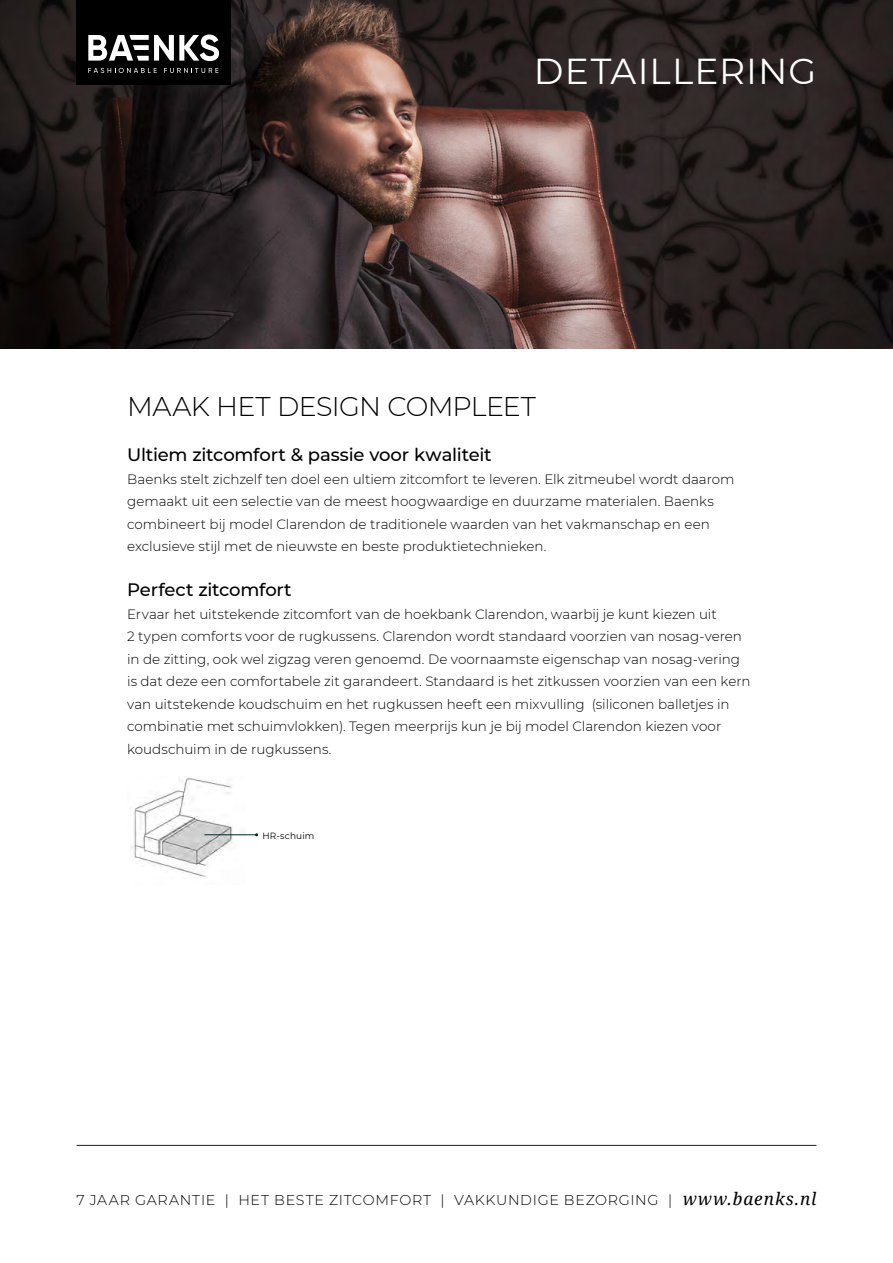
<style>
.page{position:relative;width:893px;height:1263px;background:#fff}
.page>*{position:absolute;margin:0;border:0;box-sizing:border-box;transform-origin:0 0}
.t1{font:36px "Montserrat";letter-spacing:.035em;color:#fff}
.t2{font:300 27px "Montserrat";letter-spacing:-.025em;color:#000}
.t3{font:500 18px "Montserrat";letter-spacing:-.01em;color:#000}
.t4{font:300 14.25px "Montserrat";letter-spacing:.05em;color:#000}
.t5{font:300 13.5px/22.5px "Montserrat";color:#000}
.t6{font:9px "Montserrat";letter-spacing:.01em;color:#000}
.s1{font-family:"Noto Serif";font-weight:400;font-style:italic;font-size:17.25px}
</style>
<div class="page">
<hr style="left:77px;top:1145px;width:739px;height:1px;background:#002923">
<img style="left:0;top:0;width:893px;height:349px">
<img style="left:131px;top:778px;width:115px;height:100px">
<hr style="left:204px;top:834px;width:53px;height:1px;background:#002923">
<div style="left:77px;top:0;width:154px;height:85px;background:#000"></div>
<svg style="left:88px;top:34px;width:131px;height:39px"></svg>
<h1 class="t1" style="left:534px;top:47px;width:284px">DETAILLERING</h1>
<h2 class="t2" style="left:127px;top:388px;width:410px">MAAK HET DESIGN COMPLEET</h2>
<h3 class="t3" style="left:127px;top:442px;width:366px">Ultiem zitcomfort &amp; passie voor kwaliteit</h3>
<p class="t5" style="left:127px;top:467px;width:609px">Baenks stelt zichzelf ten doel een ultiem zitcomfort te leveren. Elk zitmeubel wordt daarom gemaakt uit een selectie van de meest hoogwaardige en duurzame materialen. Baenks combineert bij model Clarendon de traditionele waarden van het vakmanschap en een exclusieve stijl met de nieuwste en beste produktietechnieken.</p>
<h3 class="t3" style="left:127px;top:577px;width:166px">Perfect zitcomfort</h3>
<p class="t5" style="left:127px;top:602px;width:625px">Ervaar het uitstekende zitcomfort van de hoekbank Clarendon, waarbij je kunt kiezen uit<br>2 typen comforts voor de rugkussens. Clarendon wordt standaard voorzien van nosag-veren in de zitting, ook wel zigzag veren genoemd. De voornaamste eigenschap van nosag-vering is dat deze een comfortabele zit garandeert. Standaard is het zitkussen voorzien van een kern van uitstekende koudschuim en het rugkussen heeft een mixvulling (siliconen balletjes in combinatie met schuimvlokken). Tegen meerprijs kun je bij model Clarendon kiezen voor koudschuim in de rugkussens.</p>
<p class="t6" style="left:262px;top:829px;width:54px">HR-schuim</p>
<p class="t4" style="left:76px;top:1190px;width:741px">7 JAAR GARANTIE | HET BESTE ZITCOMFORT | VAKKUNDIGE BEZORGING | <span class="s1">www.baenks.nl</span></p>
</div>
